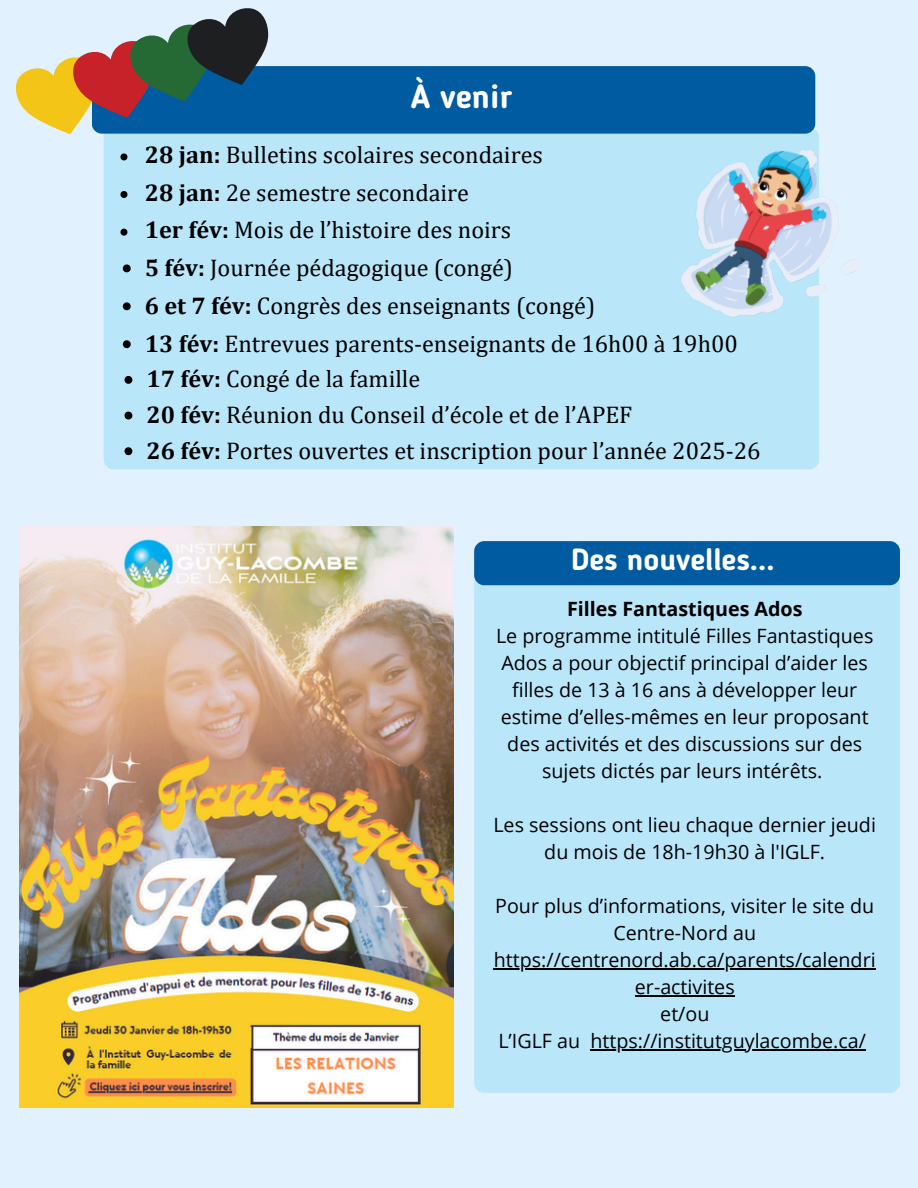
<style>
.page{position:relative;width:918px;height:1188px;background:#e1f1fd}
.page>*{position:absolute;margin:0;border:0;box-sizing:border-box;transform-origin:0 0}
.t1{font:700 33.3px "Blogger Sans";color:#fff}
.t2{font:700 30.45px "Blogger Sans";color:#fff}
.t3{font:24.15px "Cambria";color:#000}
.t4{font:19.65px/27px "Open Sans";color:#000;text-align:center}
.t5{font:700 19.65px "Open Sans";color:#000}
.s1{font-weight:700}
</style>
<div class="page">
<div style="left:474px;top:574px;width:426px;height:519px;background:#bae6fa;border-radius:10px"></div>
<div style="left:474px;top:541px;width:426px;height:44px;background:#015ba0;border-radius:10px"></div>
<div style="left:104px;top:128px;width:715px;height:341px;background:#bae6fa;border-radius:10px"></div>
<div style="left:92px;top:66px;width:723px;height:68px;background:#015ba0;border-radius:10px"></div>
<img style="left:681px;top:134px;width:175px;height:184px">
<svg style="left:15px;top:8px;width:267px;height:138px"></svg>
<img style="left:19px;top:527px;width:434px;height:580px">
<svg style="left:120px;top:191px;width:7px;height:7px"></svg>
<svg style="left:123px;top:264px;width:8px;height:8px"></svg>
<svg style="left:123px;top:302px;width:8px;height:8px"></svg>
<svg style="left:120px;top:229px;width:7px;height:7px"></svg>
<svg style="left:123px;top:340px;width:8px;height:8px"></svg>
<svg style="left:125px;top:376px;width:7px;height:8px"></svg>
<svg style="left:125px;top:412px;width:7px;height:7px"></svg>
<svg style="left:125px;top:447px;width:7px;height:8px"></svg>
<svg style="left:120px;top:153px;width:7px;height:7px"></svg>
<hr style="left:494px;top:968px;width:382px;height:1px;background:#000">
<hr style="left:635px;top:995px;width:100px;height:1px;background:#000">
<hr style="left:591px;top:1049px;width:275px;height:1px;background:#000">
<p class="t1" style="left:411px;top:82px;width:103px">À venir</p>
<p class="t3" style="left:145px;top:140px;width:400px"><span class="s1">28 jan:</span> Bulletins scolaires secondaires</p>
<p class="t3" style="left:145px;top:178px;width:326px"><span class="s1">28 jan:</span> 2e semestre secondaire</p>
<p class="t3" style="left:145px;top:215px;width:368px"><span class="s1">1er fév:</span> Mois de l’histoire des noirs</p>
<p class="t3" style="left:145px;top:253px;width:370px"><span class="s1">5 fév:</span> Journée pédagogique (congé)</p>
<p class="t3" style="left:145px;top:291px;width:452px"><span class="s1">6 et 7 fév:</span> Congrès des enseignants (congé)</p>
<p class="t3" style="left:145px;top:329px;width:594px"><span class="s1">13 fév:</span> Entrevues parents-enseignants de 16h00 à 19h00</p>
<p class="t3" style="left:147px;top:364px;width:275px"><span class="s1">17 fév:</span> Congé de la famille</p>
<p class="t3" style="left:147px;top:400px;width:487px"><span class="s1">20 fév:</span> Réunion du Conseil d’école et de l’APEF</p>
<p class="t3" style="left:147px;top:436px;width:616px"><span class="s1">26 fév:</span> Portes ouvertes et inscription pour l’année 2025-26</p>
<h1 class="t2" style="left:571px;top:547px;width:205px">Des nouvelles...</h1>
<p class="t5" style="left:567px;top:595px;width:237px">Filles Fantastiques Ados</p>
<p class="t4" style="left:496px;top:622px;width:379px">Le programme intitulé Filles Fantastiques Ados a pour objectif principal d’aider les filles de 13 à 16 ans à développer leur estime d’elles-mêmes en leur proposant des activités et des discussions sur des sujets dictés par leurs intérêts.</p>
<h1 class="t4" style="left:493px;top:811px;width:384px">Les sessions ont lieu chaque dernier jeudi du mois de 18h-19h30 à l'IGLF.</h1>
<p class="t4" style="left:495px;top:892px;width:380px">Pour plus d’informations, visiter le site du<br>Centre-Nord au</p>
<p class="t4" style="left:494px;top:946px;width:383px">https://centrenord.ab.ca/parents/calendri</p>
<p class="t4" style="left:635px;top:973px;width:101px">er-activites</p>
<p class="t4" style="left:660px;top:1000px;width:51px">et/ou</p>
<p class="t4" style="left:498px;top:1027px;width:83px">L’IGLF au</p>
<p class="t4" style="left:591px;top:1027px;width:277px">https://institutguylacombe.ca/</p>
</div>
